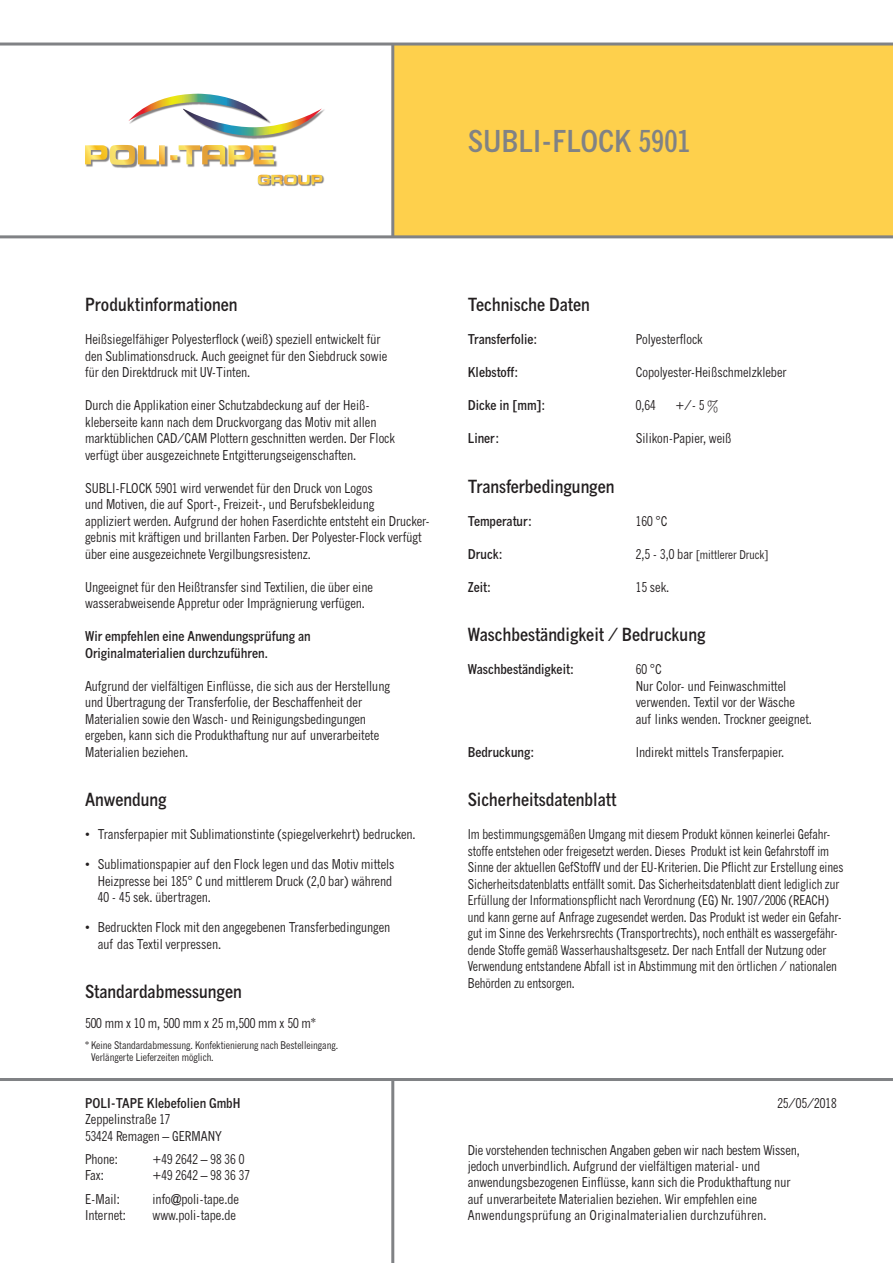
<style>
.page{position:relative;width:893px;height:1263px;background:#fff}
.page>*{position:absolute;margin:0;border:0;box-sizing:border-box;transform-origin:0 0}
.t1{font:700 condensed 30px "News Gothic MT Pro";color:#808285}
.t2{font:700 condensed 18px "News Gothic MT Pro";color:#231f20}
.t3{font:condensed 13.5px/16.5px "News Gothic MT Pro";color:#231f20}
.t4{font:condensed 13.5px/16.5px "News Gothic MT Pro";color:#231f20;scale:.95 1}
.t5{font:700 condensed 13.5px/16.5px "News Gothic MT Pro";color:#231f20}
.t6{font:condensed 12px "News Gothic MT Pro";color:#231f20}
.t7{font:condensed 10.5px/12px "News Gothic MT Pro";color:#231f20}
.s1{font-size:13.5px}
</style>
<div class="page">
<div style="left:393px;top:44px;width:500px;height:193px;background:#fed04c"></div>
<hr style="left:0;top:235px;width:893px;height:3px;background:#808285">
<hr style="left:0;top:43px;width:893px;height:3px;background:#808285">
<hr style="left:391px;top:44px;width:3px;height:193px;background:#808285">
<hr style="left:0;top:1078px;width:893px;height:3px;background:#808285">
<hr style="left:391px;top:1079px;width:3px;height:184px;background:#808285">
<img style="left:259px;top:175px;width:66px;height:11px">
<svg style="left:258px;top:175px;width:64px;height:10px"></svg>
<img style="left:86px;top:165px;width:82px;height:3px">
<img style="left:187px;top:146px;width:90px;height:21px">
<svg style="left:85px;top:145px;width:189px;height:20px"></svg>
<img style="left:230px;top:109px;width:95px;height:30px">
<svg style="left:128px;top:94px;width:194px;height:42px"></svg>
<h1 class="t1" style="left:468px;top:122px;width:224px">SUBLI-FLOCK 5901</h1>
<h2 class="t2" style="left:85px;top:293px;width:154px">Produktinformationen</h2>
<p class="t3" style="left:85px;top:331px;width:304px">Heißsiegelfähiger Polyesterflock (weiß) speziell entwickelt für den Sublimationsdruck. Auch geeignet für den Siebdruck sowie für den Direktdruck mit UV-Tinten.</p>
<p class="t3" style="left:85px;top:397px;width:312px">Durch die Applikation einer Schutzabdeckung auf der Heiß&shy;kleberseite kann nach dem Druckvorgang das Motiv mit allen marktüblichen CAD/CAM Plottern geschnitten werden. Der Flock verfügt über ausgezeichnete Entgitterungseigenschaften.</p>
<p class="t3" style="left:85px;top:479px;width:346px">SUBLI-FLOCK 5901 wird verwendet für den Druck von Logos<br>und Motiven, die auf Sport-, Freizeit-, und Berufsbekleidung<br>appliziert werden. Aufgrund der hohen Faserdichte entsteht ein Drucker&shy;gebnis mit kräftigen und brillanten Farben. Der Polyester-Flock verfügt über eine ausgezeichnete Vergilbungsresistenz.</p>
<p class="t3" style="left:85px;top:578px;width:289px">Ungeeignet für den Heißtransfer sind Textilien, die über eine wasserabweisende Appretur oder Imprägnierung verfügen.</p>
<p class="t5" style="left:85px;top:628px;width:227px">Wir empfehlen eine Anwendungsprüfung an<br>Originalmaterialien durchzuführen.</p>
<p class="t3" style="left:85px;top:677px;width:306px">Aufgrund der vielfältigen Einflüsse, die sich aus der Herstellung und Übertragung der Transferfolie, der Beschaffenheit der Materialien sowie den Wasch- und Reinigungsbedingungen ergeben, kann sich die Produkthaftung nur auf unverarbeitete Materialien beziehen.</p>
<h2 class="t2" style="left:85px;top:788px;width:83px">Anwendung</h2>
<p class="t3" style="left:85px;top:826px;width:332px">• Transferpapier mit Sublimationstinte (spiegelverkehrt) bedrucken.</p>
<p class="t3" style="left:98px;top:856px;width:298px;text-indent:-13px">• Sublimationspapier auf den Flock legen und das Motiv mittels<br>Heizpresse bei 185° C und mittlerem Druck (2,0 bar) während<br>40 - 45 sek. übertragen.</p>
<p class="t3" style="left:98px;top:919px;width:294px;text-indent:-13px">• Bedruckten Flock mit den angegebenen Transferbedingungen auf das Textil verpressen.</p>
<h2 class="t2" style="left:85px;top:980px;width:158px">Standardabmessungen</h2>
<p class="t3" style="left:85px;top:1015px;width:232px">500 mm x 10 m, 500 mm x 25 m,500 mm x 50 m*</p>
<p class="t7" style="left:91px;top:1039px;width:248px;text-indent:-6px">* Keine Standardabmessung. Konfektienierung nach Bestelleingang.<br>Verlängerte Lieferzeiten möglich.</p>
<p class="t5" style="left:85px;top:1095px;width:157px">POLI-TAPE Klebefolien GmbH</p>
<p class="t3" style="left:85px;top:1111px;width:138px">Zeppelinstraße 17<br>53424 Remagen – GERMANY</p>
<p class="t3" style="left:85px;top:1151px;width:34px">Phone:</p>
<p class="t3" style="left:153px;top:1151px;width:93px">+49 2642 – 98 36 0</p>
<p class="t3" style="left:85px;top:1167px;width:20px">Fax:</p>
<p class="t3" style="left:153px;top:1167px;width:99px">+49 2642 – 98 36 37</p>
<p class="t3" style="left:85px;top:1190px;width:36px">E-Mail:</p>
<p class="t3" style="left:153px;top:1190px;width:88px">info@poli-tape.de</p>
<p class="t3" style="left:85px;top:1207px;width:42px">Internet:</p>
<p class="t3" style="left:153px;top:1207px;width:85px">www.poli-tape.de</p>
<h2 class="t2" style="left:468px;top:293px;width:124px">Technische Daten</h2>
<p class="t5" style="left:468px;top:331px;width:71px">Transferfolie:</p>
<p class="t3" style="left:636px;top:331px;width:69px">Polyesterflock</p>
<p class="t5" style="left:468px;top:364px;width:52px">Klebstoff:</p>
<p class="t3" style="left:636px;top:364px;width:152px">Copolyester-Heißschmelzkleber</p>
<p class="t5" style="left:468px;top:397px;width:79px">Dicke in [mm]:</p>
<p class="t3" style="left:636px;top:397px;width:21px">0,64</p>
<p class="t3" style="left:675px;top:397px;width:45px">+/- 5 %</p>
<p class="t5" style="left:468px;top:430px;width:33px">Liner:</p>
<p class="t3" style="left:636px;top:430px;width:97px">Silikon-Papier, weiß</p>
<h2 class="t2" style="left:468px;top:475px;width:148px">Transferbedingungen</h2>
<p class="t5" style="left:468px;top:512px;width:66px">Temperatur:</p>
<p class="t3" style="left:636px;top:512px;width:33px">160 °C</p>
<p class="t5" style="left:468px;top:545px;width:36px">Druck:</p>
<p class="t6" style="left:636px;top:547px;width:134px"><span class="s1">2,5 - 3,0 bar</span> [mittlerer Druck]</p>
<p class="t5" style="left:468px;top:578px;width:25px">Zeit:</p>
<p class="t3" style="left:636px;top:578px;width:35px">15 sek.</p>
<h2 class="t2" style="left:468px;top:623px;width:239px">Waschbeständigkeit / Bedruckung</h2>
<p class="t5" style="left:468px;top:661px;width:108px">Waschbeständigkeit:</p>
<p class="t3" style="left:636px;top:661px;width:178px">60 °C<br>Nur Color- und Feinwaschmittel verwenden. Textil vor der Wäsche auf links wenden. Trockner geeignet.</p>
<p class="t5" style="left:468px;top:743px;width:68px">Bedruckung:</p>
<p class="t3" style="left:636px;top:743px;width:150px">Indirekt mittels Transferpapier.</p>
<h2 class="t2" style="left:468px;top:788px;width:150px">Sicherheitsdatenblatt</h2>
<p class="t4" style="left:468px;top:826px;width:397px">Im bestimmungsgemäßen Umgang mit diesem Produkt können keinerlei Gefahr&shy;stoffe entstehen oder freigesetzt werden. Dieses Produkt ist kein Gefahrstoff im Sinne der aktuellen GefStoffV und der EU-Kriterien. Die Pflicht zur Erstellung eines Sicherheitsdatenblatts entfällt somit. Das Sicherheitsdatenblatt dient lediglich zur Erfüllung der Informationspflicht nach Verordnung (EG) Nr. 1907/2006 (REACH) und kann gerne auf Anfrage zugesendet werden. Das Produkt ist weder ein Gefahr&shy;gut im Sinne des Verkehrsrechts (Transportrechts), noch enthält es wassergefähr&shy;dende Stoffe gemäß Wasserhaushaltsgesetz. Der nach Entfall der Nutzung oder Verwendung entstandene Abfall ist in Abstimmung mit den örtlichen / nationalen Behörden zu entsorgen.</p>
<p class="t3" style="left:777px;top:1095px;width:61px">25/05/2018</p>
<p class="t3" style="left:468px;top:1142px;width:334px">Die vorstehenden technischen Angaben geben wir nach bestem Wissen, jedoch unverbindlich. Aufgrund der vielfältigen material- und anwendungsbezogenen Einflüsse, kann sich die Produkthaftung nur auf unverarbeitete Materialien beziehen. Wir empfehlen eine Anwendungsprüfung an Originalmaterialien durchzuführen.</p>
</div>
